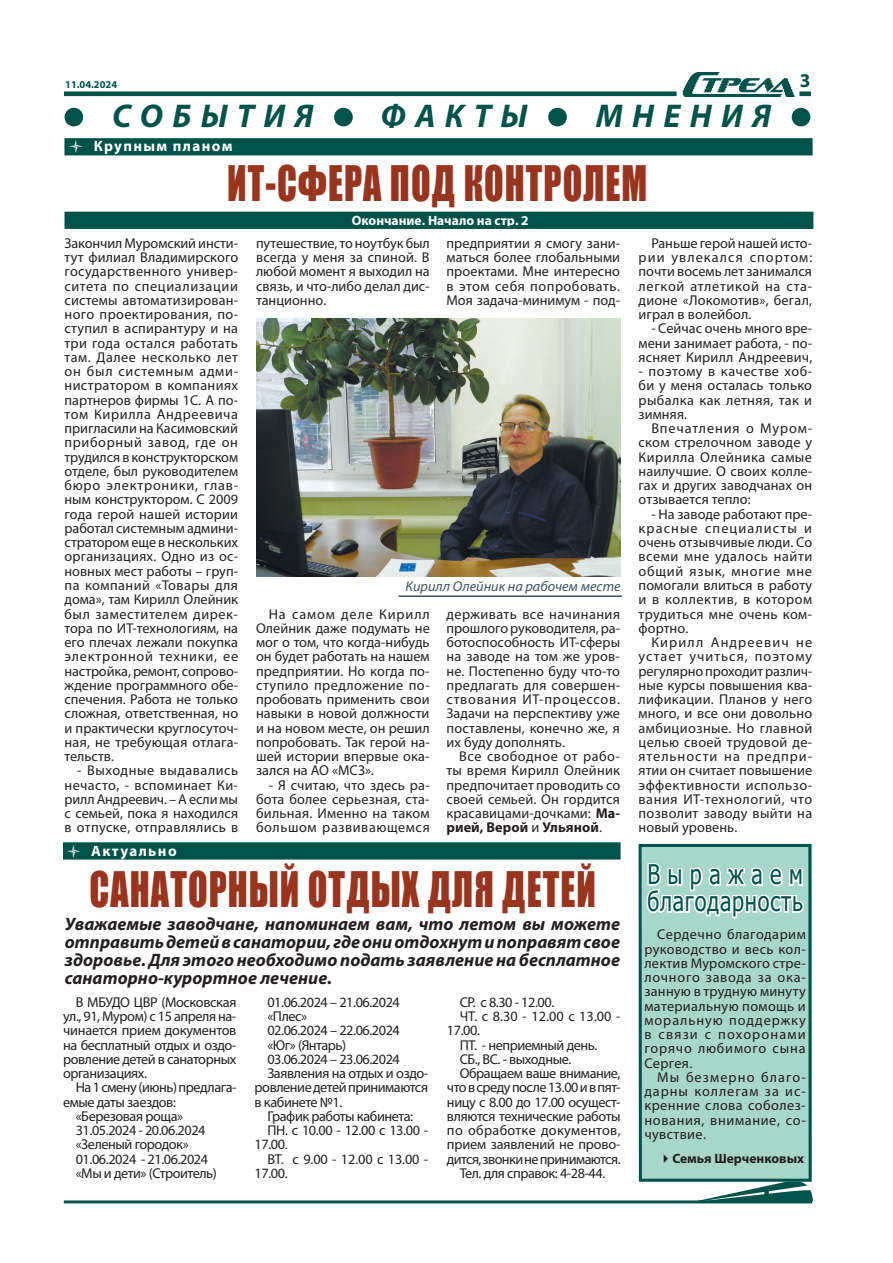
<style>
.page{position:relative;width:893px;height:1263px;background:#fff}
.page>*{position:absolute;margin:0;border:0;box-sizing:border-box;transform-origin:0 0}
.t1{font:45px "Impact";letter-spacing:.03em;color:#99351f;scale:.8 1}
.t2{font:italic 700 33px "Myriad Pro";letter-spacing:.28em;color:#00524a}
.t3{font:27px/27px "Tahoma";letter-spacing:.035em;color:#00524a;scale:.8 1}
.t4{font:700 19.5px "Myriad Pro";color:#00524a}
.t5{font:italic 700 18px/18px "Myriad Pro";color:#231f20;text-align:justify}
.t6{font:700 15px "Myriad Pro";letter-spacing:.09em;color:#fff}
.t7{font:14.25px/14.2px "Myriad Pro";color:#231f20;text-align:justify}
.t8{font:14.25px "Myriad Pro";letter-spacing:-.03em;color:#231f20}
.t9{font:14.25px "Myriad Pro";letter-spacing:-.025em;color:#231f20}
.t10{font:italic 14.25px "Myriad Pro";color:#3b545f}
.t11{font:14.25px "Myriad Pro";letter-spacing:-.04em;color:#231f20}
.t12{font:14.25px "Myriad Pro";letter-spacing:.025em;color:#231f20}
.t13{font:14.25px "Myriad Pro";letter-spacing:-.035em;color:#231f20}
.t14{font:700 13.5px "Myriad Pro";color:#fff}
.t15{font:700 13.5px "Myriad Pro";color:#231f20}
.t16{font:700 10.5px "Myriad Pro";color:#00524a}
.s1{font-weight:700}
</style>
<div class="page">
<hr style="left:64px;top:1200px;width:748px;height:3px;background:#00524a">
<img style="left:698px;top:1182px;width:114px;height:19px">
<img style="left:64px;top:72px;width:747px;height:25px">
<svg style="left:64px;top:107px;width:20px;height:20px"></svg>
<svg style="left:334px;top:107px;width:19px;height:20px"></svg>
<svg style="left:548px;top:107px;width:19px;height:20px"></svg>
<svg style="left:791px;top:107px;width:20px;height:20px"></svg>
<img style="left:256px;top:318px;width:364px;height:259px">
<hr style="left:398px;top:595px;width:224px;height:2px;background:#3b545f">
<svg style="left:65px;top:212px;width:748px;height:17px;background:#06564e"></svg>
<div style="left:69px;top:214px;width:743px;height:13px;background:#00524a"></div>
<div style="left:68px;top:213px;width:745px;height:15px;border:2px solid #00524a"></div>
<div style="left:639px;top:844px;width:173px;height:338px;background:#a8d6c8"></div>
<div style="left:639px;top:844px;width:173px;height:338px;border:3px solid #00524a"></div>
<svg style="left:646px;top:863px;width:158px;height:56px"></svg>
<div style="left:64px;top:138px;width:749px;height:17px;background:#00524a;border:2px solid #00524a"></div>
<div style="left:63px;top:842px;width:558px;height:17px;background:#00524a;border:2px solid #00524a"></div>
<p class="t16" style="left:65px;top:78px;width:54px">11.04.2024</p>
<h3 class="t4" style="left:800px;top:68px;width:12px">3</h3>
<h2 class="t2" style="left:64px;top:94px;width:749px">● СОБЫТИЯ ● ФАКТЫ ● МНЕНИЯ ●</h2>
<p class="t6" style="left:69px;top:136px;width:166px">● Крупным планом</p>
<h1 class="t1" style="left:227px;top:148px;width:527px">ИТ-СФЕРА ПОД КОНТРОЛЕМ</h1>
<p class="t7" style="left:65px;top:236px;width:175px">Закончил Муромский инсти&shy;тут филиал Владимирского государственного универ&shy;ситета по специализации системы автоматизирован&shy;ного проектирования, по&shy;ступил в аспирантуру и на три года остался работать там. Далее несколько лет он был системным адми&shy;нистратором в компаниях партнеров фирмы 1С. А по&shy;том Кирилла Андреевича пригласили на Касимовский приборный завод, где он трудился в конструкторском отделе, был руководителем бюро электроники, глав&shy;ным конструктором. С 2009 года герой нашей истории работал системным админи&shy;стратором еще в нескольких организациях. Одно из ос&shy;новных мест работы – груп&shy;па компаний «Товары для дома», там Кирилл Олейник был заместителем дирек&shy;тора по ИТ-технологиям, на его плечах лежали покупка электронной техники, ее настройка, ремонт, сопрово&shy;ждение программного обе&shy;спечения. Работа не только сложная, ответственная, но и практически круглосуточ&shy;ная, не требующая отлага&shy;тельств.</p>
<p class="t7" style="left:65px;top:763px;width:175px;text-indent:13px">- Выходные выдавались нечасто, - вспоминает Ки&shy;рилл Андреевич. – А если мы с семьей, пока я находился в отпуске, отправлялись в</p>
<p class="t6" style="left:66px;top:842px;width:112px">● Актуально</p>
<p class="t14" style="left:352px;top:211px;width:178px">Окончание. Начало на стр. 2</p>
<p class="t7" style="left:256px;top:236px;width:175px">путешествие, то ноутбук был всегда у меня за спиной. В любой момент я выходил на связь, и что-либо делал дис&shy;танционно.</p>
<p class="t7" style="left:446px;top:236px;width:175px">предприятии я смогу зани&shy;маться более глобальными проектами. Мне интересно в этом себя попробовать.<br>Моя задача-минимум - под-</p>
<p class="t10" style="left:406px;top:577px;width:217px">Кирилл Олейник на рабочем месте</p>
<p class="t7" style="left:256px;top:606px;width:175px;text-indent:13px">На самом деле Кирилл Олейник даже подумать не мог о том, что когда-нибудь он будет работать на нашем предприятии. Но когда по&shy;ступило предложение по&shy;пробовать применить свои навыки в новой должности и на новом месте, он решил попробовать. Так герой на&shy;шей истории впервые ока&shy;зался на АО «МСЗ».</p>
<p class="t7" style="left:256px;top:777px;width:175px;text-indent:13px">- Я считаю, что здесь ра&shy;бота более серьезная, ста&shy;бильная. Именно на таком большом развивающемся</p>
<p class="t7" style="left:446px;top:606px;width:175px">держивать все начинания прошлого руководителя, ра&shy;ботоспособность ИТ-сферы на заводе на том же уров&shy;не. Постепенно буду что-то предлагать для совершен&shy;ствования ИТ-процессов.<br>Задачи на перспективу уже поставлены, конечно же, я их буду дополнять.</p>
<p class="t7" style="left:446px;top:749px;width:175px;text-indent:13px">Все свободное от рабо&shy;ты время Кирилл Олейник предпочитает проводить со своей семьей. Он гордится красавицами-дочками: <span class="s1">Ма&shy;рией, Верой</span> и <span class="s1">Ульяной</span>.</p>
<h1 class="t1" style="left:90px;top:854px;width:635px">САНАТОРНЫЙ ОТДЫХ ДЛЯ ДЕТЕЙ</h1>
<p class="t5" style="left:65px;top:914px;width:557px">Уважаемые заводчане, напоминаем вам, что летом вы можете отправить детей в санатории, где они отдохнут и поправят свое здоровье. Для этого необходимо подать заявление на бесплатное санаторно-курортное лечение.</p>
<p class="t7" style="left:63px;top:995px;width:175px;text-indent:13px">В МБУДО ЦВР (Московская ул., 91, Муром) с 15 апреля на&shy;чинается прием документов на бесплатный отдых и оздо&shy;ровление детей в санаторных организациях.</p>
<p class="t8" style="left:76px;top:1079px;width:162px">На 1 смену (июнь) предлага-</p>
<p class="t8" style="left:63px;top:1093px;width:114px">емые даты заездов:</p>
<p class="t8" style="left:76px;top:1107px;width:109px">«Березовая роща»</p>
<p class="t8" style="left:76px;top:1121px;width:131px">31.05.2024 - 20.06.2024</p>
<p class="t8" style="left:76px;top:1136px;width:114px">«Зеленый городок»</p>
<p class="t8" style="left:76px;top:1150px;width:134px">01.06.2024 - 21.06.2024</p>
<p class="t13" style="left:76px;top:1164px;width:143px">«Мы и дети» (Строитель)</p>
<p class="t7" style="left:460px;top:995px;width:96px">СР. с 8.30 - 12.00.</p>
<p class="t7" style="left:460px;top:1009px;width:162px">ЧТ. с 8.30 - 12.00 с 13.00 -</p>
<p class="t7" style="left:447px;top:1023px;width:35px">17.00.</p>
<p class="t8" style="left:460px;top:1036px;width:139px">ПТ. - неприемный день.</p>
<p class="t8" style="left:460px;top:1050px;width:113px">СБ., ВС. - выходные.</p>
<p class="t8" style="left:460px;top:1064px;width:162px">Обращаем ваше внимание,</p>
<p class="t8" style="left:447px;top:1079px;width:175px">что в среду после 13.00 и в пят-</p>
<p class="t8" style="left:447px;top:1093px;width:175px">ницу с 8.00 до 17.00 осущест-</p>
<p class="t9" style="left:447px;top:1107px;width:175px">вляются технические работы</p>
<p class="t12" style="left:447px;top:1121px;width:175px">по обработке документов,</p>
<p class="t7" style="left:447px;top:1137px;width:175px">прием заявлений не прово-</p>
<p class="t11" style="left:447px;top:1150px;width:175px">дится, звонки не принимаются.</p>
<p class="t8" style="left:460px;top:1164px;width:147px">Тел. для справок: 4-28-44.</p>
<p class="t8" style="left:267px;top:993px;width:134px">01.06.2024 – 21.06.2024</p>
<p class="t7" style="left:267px;top:1009px;width:41px">«Плес»</p>
<p class="t8" style="left:267px;top:1022px;width:134px">02.06.2024 – 22.06.2024</p>
<p class="t8" style="left:267px;top:1036px;width:80px">«Юг» (Янтарь)</p>
<p class="t8" style="left:267px;top:1050px;width:134px">03.06.2024 – 23.06.2024</p>
<p class="t8" style="left:267px;top:1064px;width:162px">Заявления на отдых и оздо-</p>
<p class="t8" style="left:255px;top:1079px;width:175px">ровление детей принимаются</p>
<p class="t8" style="left:255px;top:1093px;width:89px">в кабинете №1.</p>
<p class="t8" style="left:267px;top:1107px;width:147px">График работы кабинета:</p>
<p class="t9" style="left:267px;top:1121px;width:162px">ПН. с 10.00 - 12.00 с 13.00 -</p>
<p class="t7" style="left:255px;top:1137px;width:35px">17.00.</p>
<p class="t7" style="left:267px;top:1151px;width:162px">ВТ. с 9.00 - 12.00 с 13.00 -</p>
<p class="t7" style="left:255px;top:1166px;width:35px">17.00.</p>
<p class="t7" style="left:639px;top:236px;width:175px;text-indent:13px">Раньше герой нашей исто&shy;рии увлекался спортом: почти восемь лет занимался легкой атлетикой на ста&shy;дионе «Локомотив», бегал, играл в волейбол.</p>
<p class="t7" style="left:639px;top:321px;width:175px;text-indent:13px">- Сейчас очень много вре&shy;мени занимает работа, - по&shy;ясняет Кирилл Андреевич,</p>
<p class="t7" style="left:639px;top:364px;width:175px">- поэтому в качестве хоб&shy;би у меня осталась только рыбалка как летняя, так и зимняя.</p>
<p class="t7" style="left:639px;top:421px;width:175px;text-indent:13px">Впечатления о Муром&shy;ском стрелочном заводе у Кирилла Олейника самые наилучшие. О своих колле&shy;гах и других заводчанах он отзывается тепло:</p>
<p class="t7" style="left:639px;top:507px;width:175px;text-indent:13px">- На заводе работают пре&shy;красные специалисты и очень отзывчивые люди. Со всеми мне удалось найти общий язык, многие мне помогали влиться в работу и в коллектив, в котором трудиться мне очень ком&shy;фортно.</p>
<p class="t7" style="left:639px;top:635px;width:175px;text-indent:13px">Кирилл Андреевич не устает учиться, поэтому регулярно проходит различ&shy;ные курсы повышения ква&shy;лификации. Планов у него много, и все они довольно амбициозные. Но главной целью своей трудовой де&shy;ятельности на предпри&shy;ятии он считает повышение эффективности использо&shy;вания ИТ-технологий, что позволит заводу выйти на новый уровень.</p>
<h3 class="t3" style="left:647px;top:862px;width:196px">Выражаем благодарность</h3>
<p class="t7" style="left:644px;top:927px;width:163px;text-indent:13px">Сердечно благодарим руководство и весь кол&shy;лектив Муромского стре&shy;лочного завода за ока&shy;занную в трудную минуту материальную помощь и моральную поддержку в связи с похоронами горячо любимого сына Сергея.</p>
<p class="t7" style="left:644px;top:1070px;width:163px;text-indent:13px">Мы безмерно благо&shy;дарны коллегам за ис&shy;кренние слова соболез&shy;нования, внимание, со&shy;чувствие.</p>
<p class="t15" style="left:659px;top:1150px;width:147px">✔Семья Шерченковых</p>
</div>
